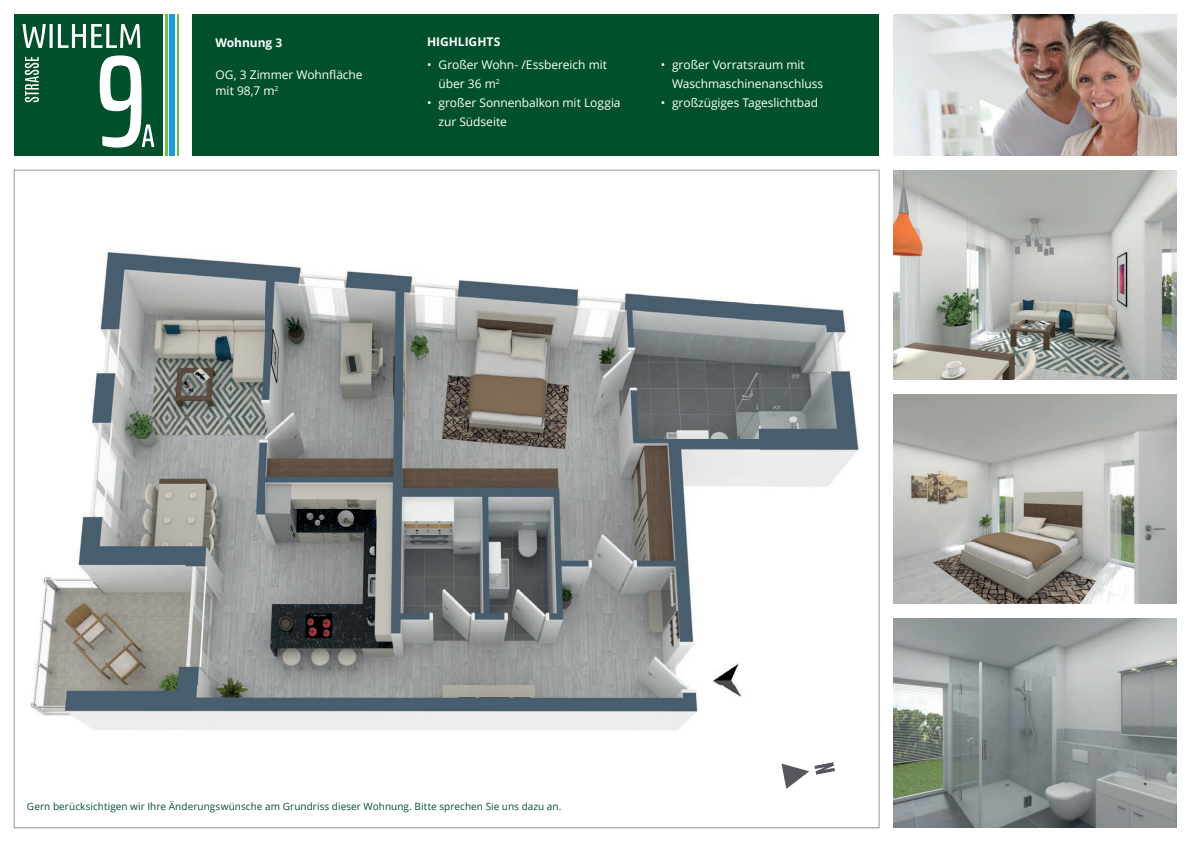
<style>
.page{position:relative;width:1191px;height:842px;background:#fff}
.page>*{position:absolute;margin:0;border:0;box-sizing:border-box;transform-origin:0 0}
.t1{font:12px/19px "Open Sans";letter-spacing:-.005em;color:#fff}
.t2{font:700 12px "Open Sans";letter-spacing:-.005em;color:#fff}
.t3{font:10px "Open Sans";letter-spacing:.005em;color:#00512b}
</style>
<div class="page">
<div style="left:193px;top:14px;width:686px;height:142px;background:#00512b"></div>
<img style="left:893px;top:14px;width:283px;height:142px">
<img style="left:893px;top:170px;width:283px;height:210px">
<img style="left:893px;top:394px;width:283px;height:210px">
<img style="left:893px;top:618px;width:283px;height:210px">
<div style="left:169px;top:14px;width:5px;height:142px;background:#139fda"></div>
<hr style="left:165px;top:14px;width:2px;height:142px;background:#70be46">
<hr style="left:177px;top:14px;width:2px;height:142px;background:#70be46">
<div style="left:14px;top:14px;width:149px;height:142px;background:#00512b"></div>
<svg style="left:100px;top:55px;width:54px;height:93px"></svg>
<svg style="left:22px;top:24px;width:118px;height:24px"></svg>
<svg style="left:25px;top:57px;width:14px;height:45px"></svg>
<img style="left:31px;top:251px;width:828px;height:480px">
<img style="left:781px;top:763px;width:28px;height:26px">
<img style="left:814px;top:762px;width:21px;height:13px">
<p class="t2" style="left:427px;top:33px;width:75px">HIGHLIGHTS</p>
<p class="t2" style="left:215px;top:35px;width:68px">Wohnung 3</p>
<p class="t1" style="left:215px;top:67px;width:149px;line-height:16px">OG, 3 Zimmer Wohnfläche mit 98,7 m<sup>2</sup></p>
<p class="t1" style="left:438px;top:55px;width:170px;text-indent:-11px">• Großer Wohn- /Essbereich mit über 36 m<sup>2</sup></p>
<p class="t1" style="left:438px;top:93px;width:183px;text-indent:-11px">• großer Sonnenbalkon mit Loggia zur Südseite</p>
<p class="t1" style="left:672px;top:55px;width:153px;text-indent:-11px">• großer Vorratsraum mit<br>Waschmaschinenanschluss</p>
<p class="t1" style="left:660px;top:93px;width:159px">• großzügiges Tageslichtbad</p>
<p class="t3" style="left:27px;top:799px;width:536px">Gern berücksichtigen wir Ihre Änderungswünsche am Grundriss dieser Wohnung. Bitte sprechen Sie uns dazu an.</p>
</div>
